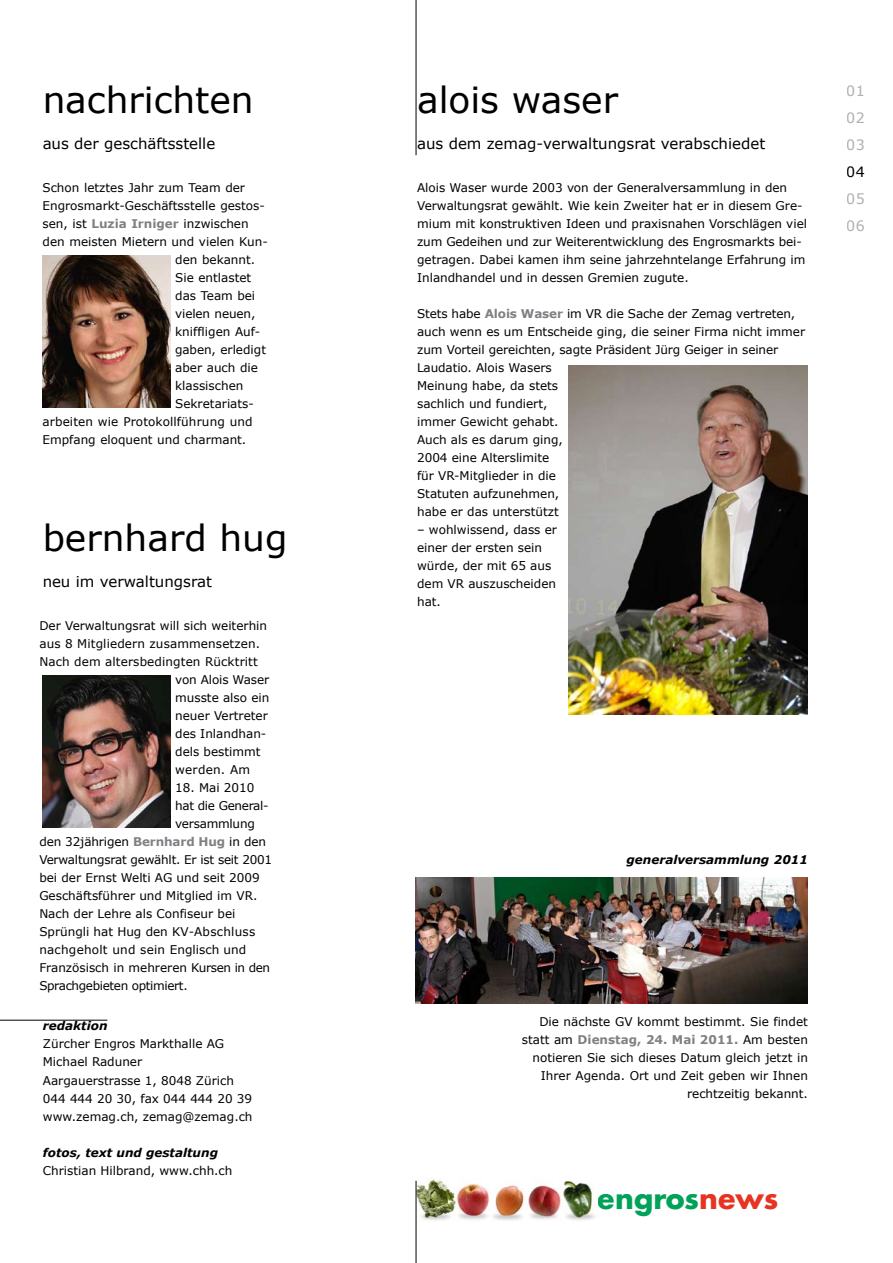
<style>
.page{position:relative;width:893px;height:1263px;background:#fff}
.page>*{position:absolute;margin:0;border:0;box-sizing:border-box;transform-origin:0 0}
.t1{font:36px "Verdana";color:#000}
.t2{font:700 28.5px "Futura";color:#00a259}
.t3{font:15px "Verdana";color:#000}
.t4{font:14.25px/27px "Verdana";color:#aeafb2;text-align:justify}
.t5{font:14.25px "Verdana";color:#000}
.t6{font:12px/18px "Verdana";color:#000}
.t7{font:italic 700 12px "Verdana";color:#000}
.t8{font:12px "Verdana";letter-spacing:-.02em;color:#000}
.t9{font:12px "Verdana";letter-spacing:.02em;color:#000}
.t10{font:12px "Verdana";letter-spacing:-.03em;color:#000}
.t11{font:12px "Verdana";letter-spacing:-.025em;color:#000}
.s1{font-weight:700;color:#818084}
.s2{color:#e73322}
</style>
<div class="page">
<img style="left:569px;top:366px;width:239px;height:348px">
<img style="left:416px;top:1179px;width:180px;height:42px">
<hr style="left:416px;top:0;width:1px;height:155px;background:#000">
<hr style="left:416px;top:1181px;width:1px;height:82px;background:#000">
<img style="left:416px;top:877px;width:392px;height:127px">
<img style="left:43px;top:255px;width:128px;height:152px">
<hr style="left:0;top:1020px;width:107px;height:1px;background:#000">
<img style="left:43px;top:675px;width:128px;height:152px">
<h1 class="t1" style="left:43px;top:77px;width:213px">nachrichten</h1>
<p class="t3" style="left:43px;top:134px;width:174px">aus der geschäftsstelle</p>
<p class="t6" style="left:43px;top:178px;width:204px">Schon letztes Jahr zum Team der</p>
<p class="t6" style="left:43px;top:196px;width:222px">Engrosmarkt-Geschäftsstelle gestos-</p>
<p class="t6" style="left:43px;top:214px;width:208px">sen, ist <span class="s1">Luzia Irniger</span> inzwischen</p>
<p class="t6" style="left:43px;top:232px;width:227px">den meisten Mietern und vielen Kun-</p>
<p class="t6" style="left:175px;top:250px;width:82px">den bekannt.</p>
<p class="t6" style="left:175px;top:268px;width:78px">Sie entlastet</p>
<p class="t6" style="left:175px;top:286px;width:82px">das Team bei</p>
<p class="t6" style="left:175px;top:304px;width:82px">vielen neuen,</p>
<p class="t6" style="left:175px;top:322px;width:86px">kniffligen Auf-</p>
<p class="t6" style="left:175px;top:340px;width:92px">gaben, erledigt</p>
<p class="t6" style="left:175px;top:358px;width:84px">aber auch die</p>
<p class="t6" style="left:175px;top:376px;width:70px">klassischen</p>
<p class="t6" style="left:175px;top:394px;width:80px">Sekretariats-</p>
<p class="t6" style="left:43px;top:412px;width:212px">arbeiten wie Protokollführung und</p>
<p class="t6" style="left:43px;top:430px;width:205px">Empfang eloquent und charmant.</p>
<h1 class="t1" style="left:43px;top:515px;width:246px">bernhard hug</h1>
<p class="t3" style="left:43px;top:572px;width:171px">neu im verwaltungsrat</p>
<p class="t6" style="left:39px;top:616px;width:229px">Der Verwaltungsrat will sich weiterhin</p>
<p class="t6" style="left:39px;top:634px;width:222px">aus 8 Mitgliedern zusammensetzen.</p>
<p class="t6" style="left:39px;top:652px;width:220px">Nach dem altersbedingten Rücktritt</p>
<p class="t6" style="left:175px;top:670px;width:95px">von Alois Waser</p>
<p class="t6" style="left:175px;top:688px;width:96px">musste also ein</p>
<p class="t6" style="left:175px;top:706px;width:94px">neuer Vertreter</p>
<p class="t6" style="left:175px;top:724px;width:93px">des Inlandhan-</p>
<p class="t6" style="left:175px;top:742px;width:87px">dels bestimmt</p>
<p class="t9" style="left:175px;top:762px;width:76px">werden. Am</p>
<p class="t6" style="left:175px;top:778px;width:81px">18. Mai 2010</p>
<p class="t11" style="left:175px;top:798px;width:95px">hat die General-</p>
<p class="t8" style="left:175px;top:816px;width:81px">versammlung</p>
<p class="t6" style="left:39px;top:832px;width:228px">den 32jährigen <span class="s1">Bernhard Hug</span> in den</p>
<p class="t8" style="left:39px;top:852px;width:234px">Verwaltungsrat gewählt. Er ist seit 2001</p>
<p class="t6" style="left:39px;top:868px;width:222px">bei der Ernst Welti AG und seit 2009</p>
<p class="t6" style="left:39px;top:886px;width:220px">Geschäftsführer und Mitglied im VR.</p>
<p class="t6" style="left:39px;top:904px;width:198px">Nach der Lehre als Confiseur bei</p>
<p class="t6" style="left:39px;top:922px;width:217px">Sprüngli hat Hug den KV-Abschluss</p>
<p class="t9" style="left:39px;top:942px;width:208px">nachgeholt und sein Englisch und</p>
<p class="t6" style="left:39px;top:958px;width:232px">Französisch in mehreren Kursen in den</p>
<p class="t10" style="left:39px;top:978px;width:150px">Sprachgebieten optimiert.</p>
<p class="t7" style="left:43px;top:1018px;width:66px">redaktion</p>
<p class="t6" style="left:43px;top:1035px;width:211px">Zürcher Engros Markthalle AG<br>Michael Raduner<br>Aargauerstrasse 1, 8048 Zürich<br>044 444 20 30, fax 044 444 20 39 www.zemag.ch, zemag@zemag.ch</p>
<p class="t7" style="left:43px;top:1144px;width:177px">fotos, text und gestaltung</p>
<p class="t6" style="left:43px;top:1161px;width:191px">Christian Hilbrand, www.chh.ch</p>
<h1 class="t1" style="left:417px;top:77px;width:202px">alois waser</h1>
<p class="t3" style="left:417px;top:134px;width:350px">aus dem zemag-verwaltungsrat verabschiedet</p>
<p class="t6" style="left:417px;top:178px;width:392px">Alois Waser wurde 2003 von der Generalversammlung in den Verwaltungsrat gewählt. Wie kein Zweiter hat er in diesem Gre&shy;mium mit konstruktiven Ideen und praxisnahen Vorschlägen viel zum Gedeihen und zur Weiterentwicklung des Engrosmarkts bei&shy;getragen. Dabei kamen ihm seine jahrzehntelange Erfahrung im Inlandhandel und in dessen Gremien zugute.</p>
<p class="t6" style="left:417px;top:304px;width:390px">Stets habe <span class="s1">Alois Waser</span> im VR die Sache der Zemag vertreten, auch wenn es um Entscheide ging, die seiner Firma nicht immer zum Vorteil gereichten, sagte Präsident Jürg Geiger in seiner<br>Laudatio. Alois Wasers<br>Meinung habe, da stets<br>sachlich und fundiert,<br>immer Gewicht gehabt.<br>Auch als es darum ging,<br>2004 eine Alterslimite<br>für VR-Mitglieder in die<br>Statuten aufzunehmen,<br>habe er das unterstützt</p>
<p class="t6" style="left:417px;top:520px;width:141px">– wohlwissend, dass er einer der ersten sein würde, der mit 65 aus dem VR auszuscheiden hat.</p>
<p class="t4" style="left:847px;top:77px;width:20px">01<br>02<br>03</p>
<p class="t5" style="left:847px;top:163px;width:20px">04</p>
<p class="t4" style="left:847px;top:185px;width:20px">05<br>06</p>
<p class="t7" style="left:626px;top:852px;width:183px">generalversammlung 2011</p>
<p class="t6" style="left:522px;top:1012px;width:288px;text-align:right">Die nächste GV kommt bestimmt. Sie findet statt am <span class="s1">Dienstag, 24. Mai 2011.</span> Am besten notieren Sie sich dieses Datum gleich jetzt in Ihrer Agenda. Ort und Zeit geben wir Ihnen rechtzeitig bekannt.</p>
<h2 class="t2" style="left:598px;top:1179px;width:182px">engros<span class="s2">news</span></h2>
</div>
